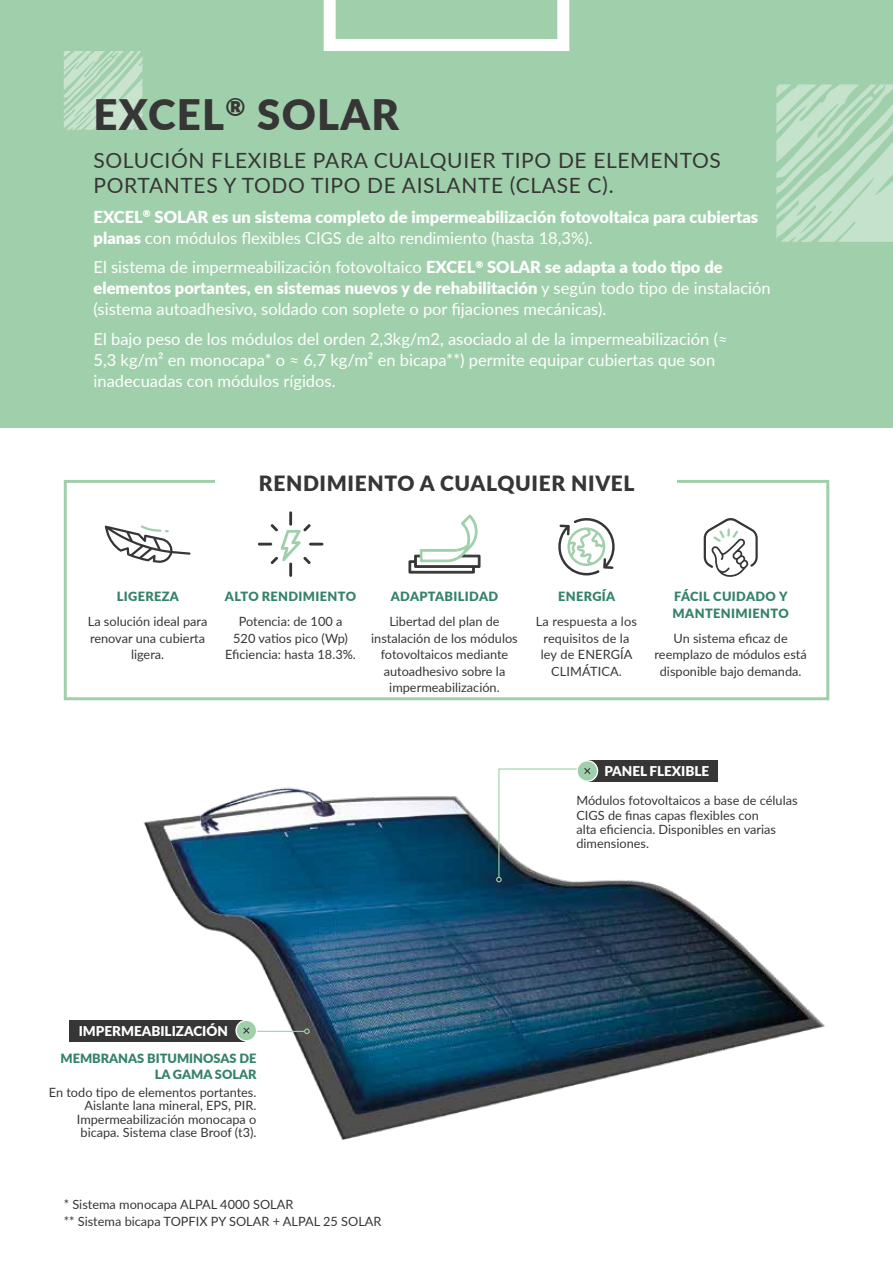
<style>
.page{position:relative;width:893px;height:1263px;background:#fff}
.page>*{position:absolute;margin:0;border:0;box-sizing:border-box;transform-origin:0 0}
.t1{font:800 42px "Lato";letter-spacing:.03em;color:#373636}
.t2{font:21px/25.2px "Lato";letter-spacing:.03em;color:#373636}
.t3{font:800 21px "Lato";letter-spacing:.03em;color:#373636}
.t4{font:16.5px/21px "Lato";color:#fff}
.t5{font:800 16.5px/21px "Lato";color:#fff}
.t6{font:800 13.5px "Lato";color:#fff}
.t7{font:12.75px/16.5px "Lato";color:#373636;text-align:center}
.t8{font:800 12.75px/16.5px "Lato";letter-spacing:.03em;color:#358368}
.t9{font:800 12.75px/16.5px "Lato";color:#358368;text-align:right}
.s1{font-weight:400}
.s2{font-weight:800}
</style>
<div class="page">
<div style="left:0;top:0;width:893px;height:427px;background:#a0d0ab"></div>
<svg style="left:776px;top:84px;width:117px;height:158px"></svg>
<svg style="left:64px;top:51px;width:78px;height:79px"></svg>
<img style="left:133px;top:787px;width:692px;height:353px">
<div style="left:587px;top:760px;width:131px;height:22px;background:#373636"></div>
<div style="left:577px;top:761px;width:21px;height:20px;background:#a0d0ab;border-radius:50%"></div>
<div style="left:576px;top:760px;width:22px;height:22px;border:1px solid #fff;border-radius:50%"></div>
<svg style="left:496px;top:768px;width:94px;height:114px"></svg>
<hr style="left:250px;top:1031px;width:55px;height:1px;background:#a0d0ab">
<svg style="left:304px;top:1028px;width:6px;height:6px"></svg>
<div style="left:69px;top:1020px;width:176px;height:21px;background:#373636"></div>
<div style="left:236px;top:1020px;width:21px;height:21px;background:#a0d0ab;border-radius:50%"></div>
<div style="left:235px;top:1020px;width:22px;height:21px;border:1px solid #fff;border-radius:50%"></div>
<svg style="left:243px;top:1027px;width:7px;height:7px"></svg>
<div style="left:64px;top:480px;width:765px;height:220px;border:3px solid #a0d0ab"></div>
<div style="left:216px;top:470px;width:461px;height:21px;background:#fff"></div>
<svg style="left:105px;top:525px;width:85px;height:38px"></svg>
<svg style="left:258px;top:511px;width:65px;height:66px"></svg>
<svg style="left:558px;top:518px;width:57px;height:57px"></svg>
<svg style="left:704px;top:518px;width:54px;height:59px"></svg>
<svg style="left:408px;top:514px;width:73px;height:60px"></svg>
<svg style="left:324px;top:0;width:245px;height:51px"></svg>
<h1 class="t1" style="left:94px;top:83px;width:307px">EXCEL<sup>®</sup> SOLAR</h1>
<h2 class="t2" style="left:94px;top:147px;width:629px">SOLUCIÓN FLEXIBLE PARA CUALQUIER TIPO DE ELEMENTOS<br>PORTANTES Y TODO TIPO DE AISLANTE (CLASE C).</h2>
<p class="t5" style="left:94px;top:205px;width:666px">EXCEL<sup>®</sup> SOLAR es un sistema completo de impermeabilización fotovoltaica para cubiertas planas <span class="s1">con módulos flexibles CIGS de alto rendimiento (hasta 18,3%).</span></p>
<p class="t4" style="left:94px;top:256px;width:679px">El sistema de impermeabilización fotovoltaico <span class="s2">EXCEL</span><sup>®</sup> <span class="s2">SOLAR se adapta a todo tipo de elementos portantes, en sistemas nuevos y de rehabilitación</span> y según todo tipo de instalación (sistema autoadhesivo, soldado con soplete o por fijaciones mecánicas).</p>
<p class="t4" style="left:94px;top:327px;width:636px">El bajo peso de los módulos del orden 2,3kg/m2, asociado al de la impermeabilización (≈<br>5,3 kg/m² en monocapa* o ≈ 6,7 kg/m² en bicapa**) permite equipar cubiertas que son inadecuadas con módulos rígidos.</p>
<h2 class="t3" style="left:259px;top:467px;width:377px">RENDIMIENTO A CUALQUIER NIVEL</h2>
<p class="t8" style="left:117px;top:588px;width:64px">LIGEREZA</p>
<p class="t7" style="left:88px;top:613px;width:121px">La solución ideal para renovar una cubierta ligera.</p>
<p class="t8" style="left:225px;top:588px;width:133px">ALTO RENDIMIENTO</p>
<p class="t7" style="left:225px;top:613px;width:132px">Potencia: de 100 a<br>520 vatios pico (Wp)<br>Eficiencia: hasta 18.3%.</p>
<p class="t8" style="left:391px;top:588px;width:109px">ADAPTABILIDAD</p>
<p class="t7" style="left:371px;top:613px;width:148px">Libertad del plan de instalación de los módulos fotovoltaicos mediante autoadhesivo sobre la impermeabilización.</p>
<p class="t8" style="left:558px;top:588px;width:59px">ENERGÍA</p>
<p class="t7" style="left:536px;top:613px;width:102px">La respuesta a los requisitos de la ley de ENERGÍA<br>CLIMÁTICA.</p>
<p class="t8" style="left:673px;top:588px;width:118px">FÁCIL CUIDADO Y<br>MANTENIMIENTO</p>
<p class="t7" style="left:655px;top:629px;width:154px">Un sistema eficaz de reemplazo de módulos está disponible bajo demanda.</p>
<p class="t6" style="left:604px;top:761px;width:106px">PANEL FLEXIBLE</p>
<p class="t7" style="left:576px;top:793px;width:223px;line-height:14.2px;text-align:left">Módulos fotovoltaicos a base de células<br>CIGS de finas capas flexibles con<br>alta eficiencia. Disponibles en varias dimensiones.</p>
<p class="t6" style="left:79px;top:1021px;width:151px">IMPERMEABILIZACIÓN</p>
<p class="t9" style="left:61px;top:1049px;width:197px">MEMBRANAS BITUMINOSAS DE<br>LA GAMA SOLAR</p>
<p class="t7" style="left:49px;top:1085px;width:209px;line-height:13.5px;text-align:right">En todo tipo de elementos portantes.<br>Aislante lana mineral, EPS, PIR.<br>Impermeabilización monocapa o bicapa. Sistema clase Broof (t3).</p>
<p class="t7" style="left:64px;top:1196px;width:319px;text-align:left">* Sistema monocapa ALPAL 4000 SOLAR<br>** Sistema bicapa TOPFIX PY SOLAR + ALPAL 25 SOLAR</p>
</div>
